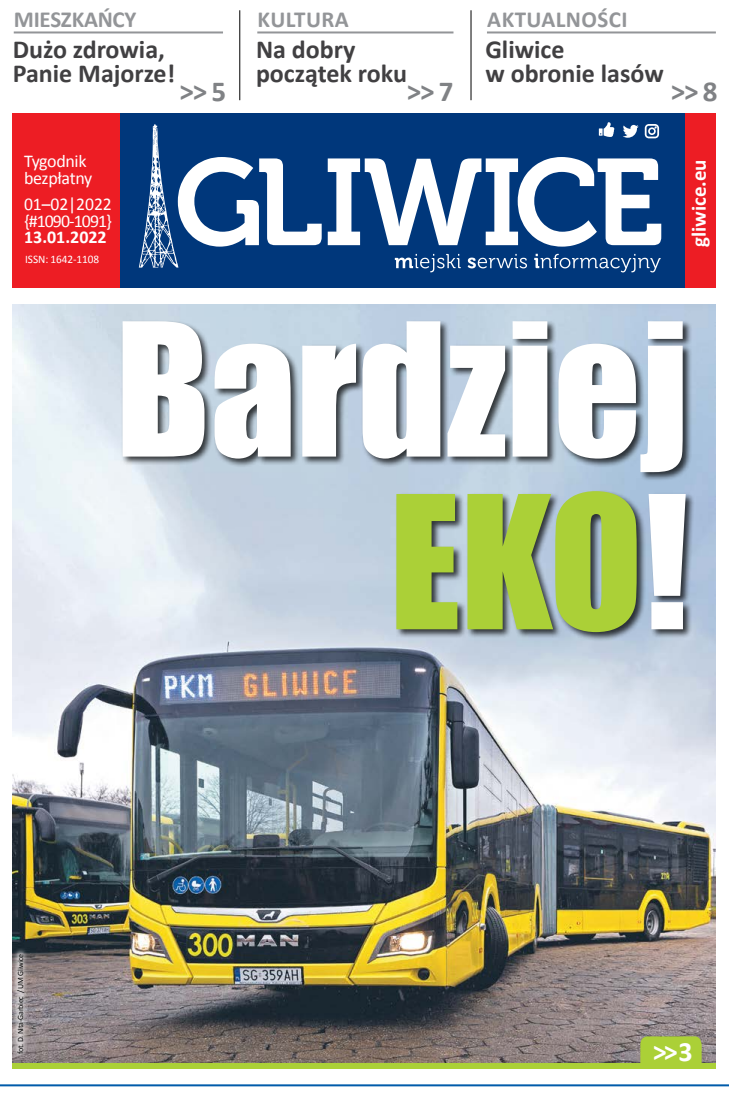
<style>
.page{position:relative;width:729px;height:1098px;background:#fff}
.page>*{position:absolute;margin:0;border:0;box-sizing:border-box;transform-origin:0 0}
.t1{font:171px/172.5px "Impact";color:#fff;text-align:right}
.t2{font:700 29px "Calibri";color:#808285}
.t3{font:700 28px "Calibri";color:#fff}
.t4{font:700 26px/24px "Calibri";color:#414042}
.t5{font:700 23px "Calibri";letter-spacing:.02em;color:#939598}
.t6{font:700 23px "Calibri";letter-spacing:-.01em;color:#939598}
.t7{font:700 21px "Calibri";color:#fff}
.t8{font:18px/17px "Calibri";letter-spacing:-.05em;color:#fff}
.t9{font:18px/17px "Calibri";letter-spacing:-.02em;color:#fff}
.t10{font:700 18px "Calibri";color:#fff}
.t11{font:11.5px "Calibri";letter-spacing:-.005em;color:#fff}
.t12{font:8px "Calibri";letter-spacing:-.03em;color:#000}
.s1{color:#abd037}
</style>
<div class="page">
<hr style="left:0;top:1083px;width:729px;height:2px;background:#005baa">
<div style="left:99px;top:113px;width:589px;height:175px;background:#00377b"></div>
<div style="left:685px;top:113px;width:31px;height:175px;background:#ed1d24"></div>
<svg style="left:395px;top:254px;width:65px;height:18px"></svg>
<svg style="left:467px;top:254px;width:60px;height:14px"></svg>
<svg style="left:534px;top:254px;width:126px;height:18px"></svg>
<svg style="left:598px;top:122px;width:16px;height:15px"></svg>
<svg style="left:623px;top:125px;width:15px;height:13px"></svg>
<svg style="left:644px;top:124px;width:15px;height:14px"></svg>
<svg style="left:328px;top:157px;width:333px;height:89px"></svg>
<svg style="left:139px;top:124px;width:182px;height:143px"></svg>
<div style="left:13px;top:113px;width:107px;height:175px;background:#ed1d24"></div>
<img style="left:13px;top:305px;width:702px;height:758px">
<hr style="left:239px;top:10px;width:1px;height:90px;background:#000">
<hr style="left:470px;top:10px;width:1px;height:90px;background:#000">
<hr style="left:14px;top:31px;width:209px;height:2px;background:#939598">
<hr style="left:257px;top:31px;width:196px;height:2px;background:#939598">
<hr style="left:487px;top:31px;width:228px;height:2px;background:#939598">
<div style="left:121px;top:319px;width:574px;height:322px;background:#000;opacity:.75"></div>
<svg style="left:640px;top:1035px;width:61px;height:28px;background:#a8ca3c"></svg>
<div style="left:13px;top:1063px;width:702px;height:5px;background:#abd037"></div>
<div style="left:11px;top:946px;width:19px;height:113px;background:#fff;opacity:.75"></div>
<p class="t6" style="left:14px;top:4px;width:124px">mieszkańcy</p>
<p class="t5" style="left:257px;top:4px;width:93px">kultura</p>
<p class="t5" style="left:487px;top:4px;width:142px">aktualności</p>
<p class="t4" style="left:256px;top:37px;width:152px">Na dobry początek roku</p>
<p class="t4" style="left:485px;top:37px;width:180px">Gliwice<br>w obronie lasów</p>
<p class="t4" style="left:13px;top:37px;width:164px">Dużo zdrowia,<br>Panie Majorze!</p>
<p class="t2" style="left:179px;top:73px;width:48px">&gt;&gt; 5</p>
<p class="t2" style="left:407px;top:73px;width:48px">&gt;&gt; 7</p>
<p class="t2" style="left:670px;top:73px;width:48px">&gt;&gt; 8</p>
<p class="t9" style="left:24px;top:152px;width:70px">Tygodnik bezpłatny</p>
<p class="t8" style="left:24px;top:195px;width:89px">01–02|2022 {#1090-1091}</p>
<p class="t10" style="left:24px;top:225px;width:84px">13.01.2022</p>
<p class="t11" style="left:25px;top:252px;width:76px">ISSN: 1642-1108</p>
<p class="t7" style="left:685px;top:247px;width:89px;rotate:-90deg">gliwice.eu</p>
<h1 class="t1" style="left:116px;top:298px;width:574px">Bardziej<br><span class="s1">EKO</span>!</h1>
<p class="t12" style="left:15px;top:1053px;width:102px;rotate:-90deg">fot. D. Nita-Garbiec / UM Gliwice</p>
<p class="t3" style="left:652px;top:1033px;width:42px">&gt;&gt; 3</p>
</div>
